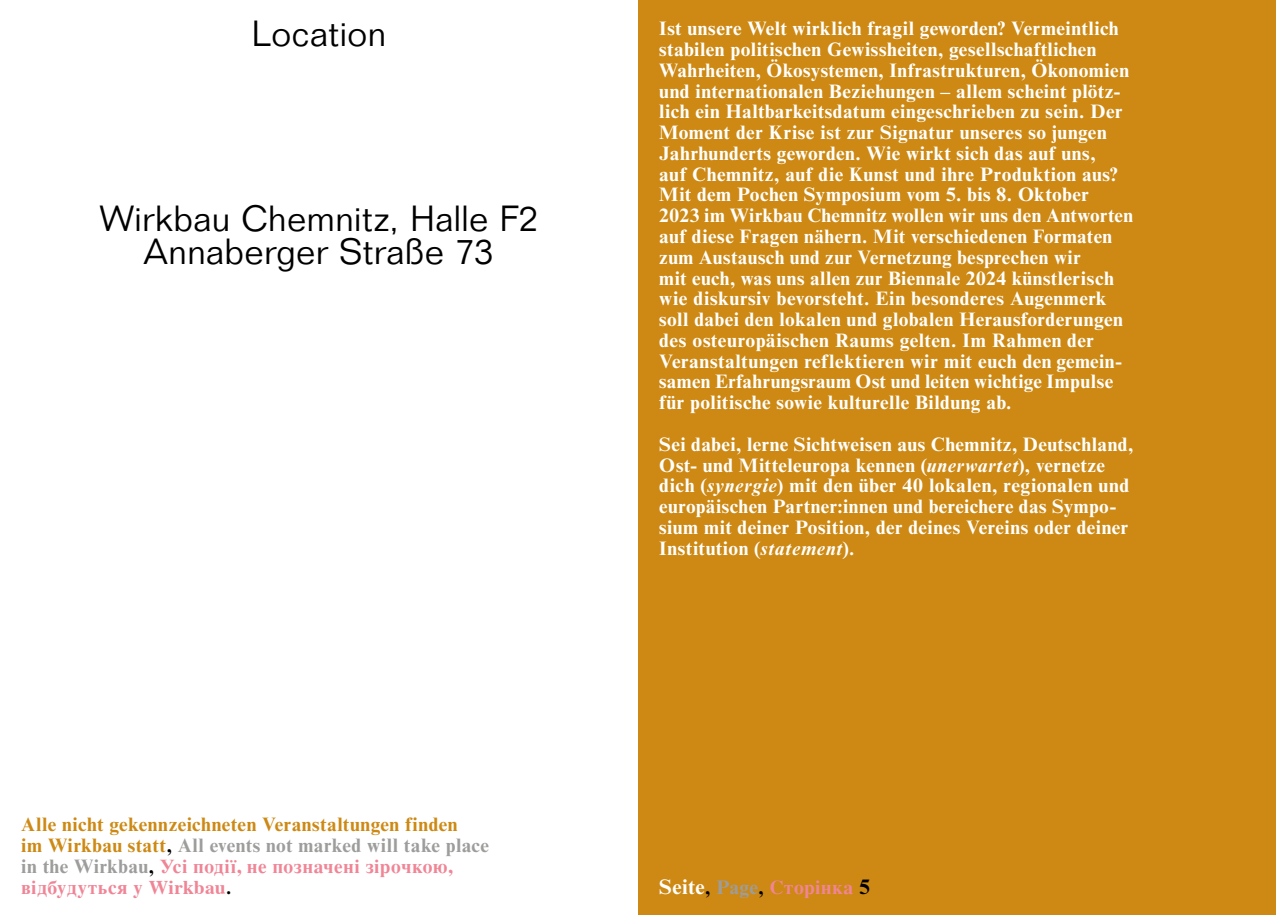
<style>
.page{position:relative;width:1276px;height:915px;background:#fff}
.page>*{position:absolute;margin:0;border:0;box-sizing:border-box;transform-origin:0 0}
.t1{font:300 31.5px/32.7px "Folio";letter-spacing:.015em;color:#000;text-align:center}
.t2{font:700 19.65px "Times";letter-spacing:.02em;color:#f08596}
.t3{font:700 19.5px/20.7px "Times NRMT Pro";letter-spacing:.025em;color:#fff}
.t4{font:700 19.5px/20.7px "Times NRMT Pro";letter-spacing:.02em;color:#cd8914}
.t5{font:700 19.5px/20.7px "Times";letter-spacing:.02em;color:#f08596}
.s1{color:#000}
.s2{color:#9d9d9c}
.s3{font-family:"Times NRMT Pro";color:#9d9d9c}
.s4{font-family:"Times NRMT Pro";color:#000}
.s5{font-style:italic}
.s6{font-family:"Times NRMT Pro";font-size:21px;color:#fff}
.s7{font-family:"Times NRMT Pro";font-size:21px;color:#000}
</style>
<div class="page">
<div style="left:639px;top:0;width:637px;height:914px;background:#cd8914"></div>
<h1 class="t1" style="left:252px;top:18px;width:136px">Location</h1>
<h1 class="t1" style="left:100px;top:202px;width:440px">Wirkbau Chemnitz, Halle F2<br>Annaberger Straße 73</h1>
<p class="t4" style="left:21px;top:814px;width:469px">Alle nicht gekennzeichneten Veranstaltungen finden<br>im Wirkbau statt<span class="s1">,</span> <span class="s2">All events not marked will take place</span></p>
<p class="t5" style="left:21px;top:853px;width:433px"><span class="s3">in the Wirkbau</span><span class="s4">,</span> Усі події, не позначені зірочкою, відбудуться у Wirkbau<span class="s4">.</span></p>
<p class="t3" style="left:659px;top:19px;width:475px">Ist unsere Welt wirklich fragil geworden? Vermeintlich stabilen politischen Gewissheiten, gesellschaftlichen Wahrheiten, Ökosystemen, Infrastrukturen, Ökonomien und internationalen Beziehungen – allem scheint plötz&shy;lich ein Haltbarkeitsdatum eingeschrieben zu sein. Der Moment der Krise ist zur Signatur unseres so jungen Jahrhunderts geworden. Wie wirkt sich das auf uns,<br>auf Chemnitz, auf die Kunst und ihre Produktion aus?<br>Mit dem Pochen Symposium vom 5. bis 8. Oktober 2023 im Wirkbau Chemnitz wollen wir uns den Antworten auf diese Fragen nähern. Mit verschiedenen Formaten zum Austausch und zur Vernetzung besprechen wir<br>mit euch, was uns allen zur Biennale 2024 künstlerisch wie diskursiv bevorsteht. Ein besonderes Augenmerk soll dabei den lokalen und globalen Herausforderungen des osteuropäischen Raums gelten. Im Rahmen der Veranstaltungen reflektieren wir mit euch den gemein&shy;samen Erfahrungsraum Ost und leiten wichtige Impulse für politische sowie kulturelle Bildung ab.</p>
<p class="t3" style="left:659px;top:434px;width:476px">Sei dabei, lerne Sichtweisen aus Chemnitz, Deutschland, Ost- und Mitteleuropa kennen (<span class="s5">unerwartet</span>), vernetze dich (<span class="s5">synergie</span>) mit den über 40 lokalen, regionalen und europäischen Partner:innen und bereichere das Sympo&shy;sium mit deiner Position, der deines Vereins oder deiner Institution (<span class="s5">statement</span>).</p>
<p class="t2" style="left:659px;top:867px;width:212px"><span class="s6">Seite</span><span class="s4">,</span> <span class="s3">Page</span><span class="s4">,</span> Сторінка <span class="s7">5</span></p>
</div>
